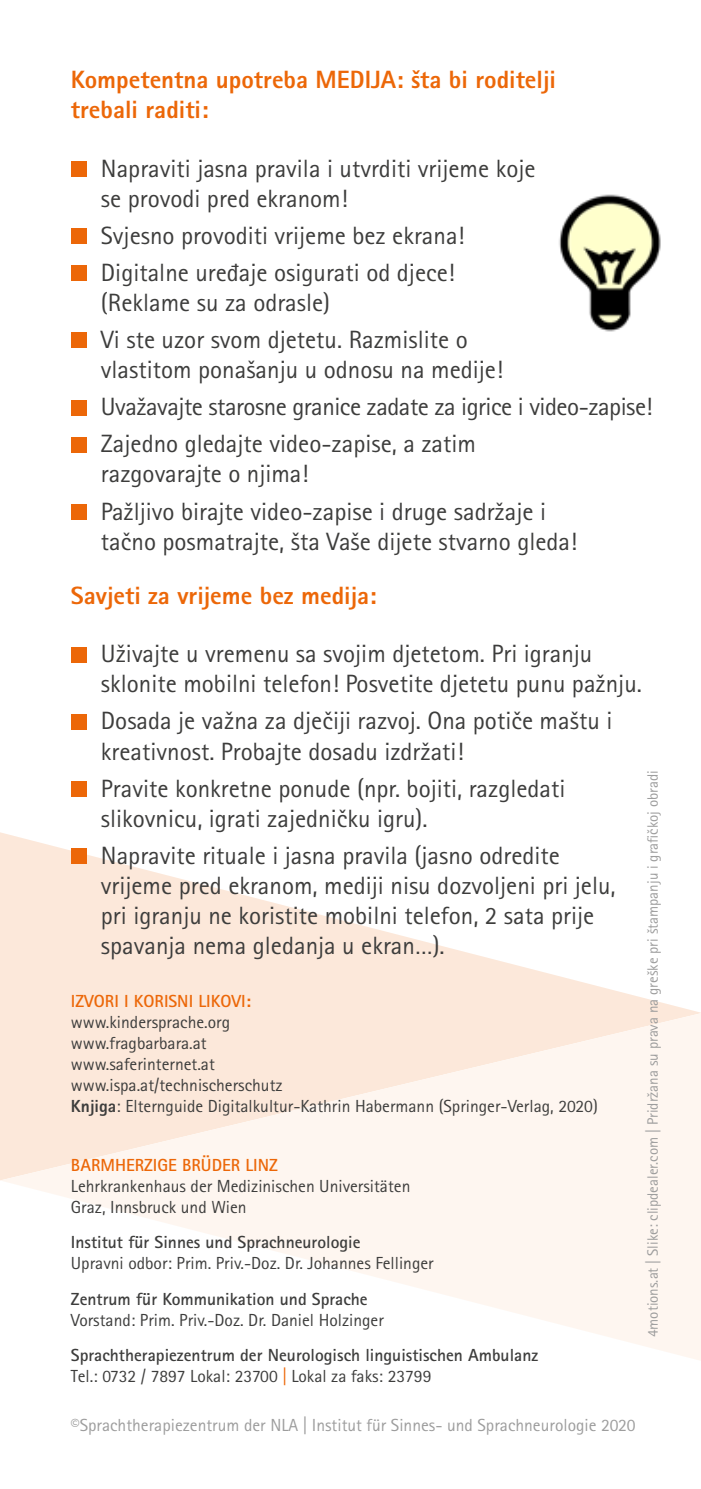
<style>
.page{position:relative;width:701px;height:1489px;background:#fff}
.page>*{position:absolute;margin:0;border:0;box-sizing:border-box;transform-origin:0 0}
.t1{font:25px/30px "Rotis Sans Serif Pro";color:#3d3d3c}
.t2{font:800 25px/30px "Rotis Sans Serif Pro";color:#ec6708}
.t3{font:17.5px/21px "Rotis Sans Serif Pro";color:#3d3d3c}
.t4{font:700 17.5px/21px "Rotis Sans Serif Pro";color:#3d3d3c}
.t5{font:17.5px "Rotis Sans Serif Pro";color:#9d9d9d}
.t6{font:700 17.5px "Rotis Sans Serif Pro";color:#ec6708}
.t7{font:15px "Rotis Sans Serif Pro";color:#9d9d9d}
.s1{font-weight:800}
.s2{font-weight:400}
.s3{font-weight:400;color:#ec6708}
</style>
<div class="page">
<svg style="left:0;top:832px;width:697px;height:180px"></svg>
<svg style="left:0;top:1012px;width:700px;height:348px;fill:#fef6f0"></svg>
<img style="left:559px;top:194px;width:102px;height:138px">
<div style="left:71px;top:161px;width:15px;height:16px;background:#ec6708"></div>
<div style="left:71px;top:228px;width:15px;height:16px;background:#ec6708"></div>
<div style="left:71px;top:265px;width:15px;height:16px;background:#ec6708"></div>
<div style="left:71px;top:332px;width:15px;height:16px;background:#ec6708"></div>
<div style="left:71px;top:399px;width:15px;height:16px;background:#ec6708"></div>
<div style="left:71px;top:437px;width:15px;height:15px;background:#ec6708"></div>
<div style="left:71px;top:504px;width:15px;height:15px;background:#ec6708"></div>
<div style="left:71px;top:646px;width:15px;height:16px;background:#ec6708"></div>
<div style="left:71px;top:713px;width:15px;height:16px;background:#ec6708"></div>
<div style="left:71px;top:780px;width:15px;height:16px;background:#ec6708"></div>
<div style="left:71px;top:848px;width:15px;height:15px;background:#ec6708"></div>
<p class="t2" style="left:71px;top:65px;width:486px">Kompetentna upotreba MEDIJA: šta bi roditelji trebali raditi:</p>
<p class="t1" style="left:101px;top:154px;width:436px">Napraviti jasna pravila i utvrditi vrijeme koje se provodi pred ekranom!</p>
<p class="t1" style="left:101px;top:217px;width:365px;line-height:37px">Svjesno provoditi vrijeme bez ekrana!<br>Digitalne uređaje osigurati od djece!</p>
<p class="t1" style="left:101px;top:284px;width:368px;line-height:37px">(Reklame su za odrasle)<br>Vi ste uzor svom djetetu. Razmislite o</p>
<p class="t1" style="left:101px;top:351px;width:553px;line-height:37px">vlastitom ponašanju u odnosu na medije!<br>Uvažavajte starosne granice zadate za igrice i video-zapise!<br>Zajedno gledajte video-zapise, a zatim</p>
<p class="t1" style="left:101px;top:455px;width:446px;line-height:37px">razgovarajte o njima!<br>Pažljivo birajte video-zapise i druge sadržaje i</p>
<p class="t1" style="left:101px;top:526px;width:477px">tačno posmatrajte, šta Vaše dijete stvarno gleda!</p>
<p class="t2" style="left:71px;top:580px;width:307px">Savjeti za vrijeme bez medija:</p>
<p class="t1" style="left:101px;top:639px;width:542px">Uživajte u vremenu sa svojim djetetom. Pri igranju sklonite mobilni telefon! Posvetite djetetu punu pažnju.</p>
<p class="t1" style="left:101px;top:706px;width:512px">Dosada je važna za dječiji razvoj. Ona potiče maštu i kreativnost. Probajte dosadu izdržati!</p>
<p class="t1" style="left:101px;top:773px;width:466px">Pravite konkretne ponude (npr. bojiti, razgledati slikovnicu, igrati zajedničku igru).</p>
<p class="t1" style="left:101px;top:840px;width:516px">Napravite rituale i jasna pravila (jasno odredite vrijeme pred ekranom, mediji nisu dozvoljeni pri jelu, pri igranju ne koristite mobilni telefon, 2 sata prije spavanja nema gledanja u ekran…).</p>
<p class="t6" style="left:71px;top:990px;width:181px">IZVORI I KORISNI LIKOVI:</p>
<p class="t3" style="left:71px;top:1011px;width:528px">www.kindersprache.org<br>www.fragbarbara.at<br>www.saferinternet.at<br>www.ispa.at/technischerschutz<br><span class="s1">Knjiga</span>: Elternguide Digitalkultur-Kathrin Habermann (Springer-Verlag, 2020)</p>
<p class="t6" style="left:71px;top:1153px;width:208px">BARMHERZIGE BRÜDER LINZ</p>
<p class="t3" style="left:71px;top:1175px;width:341px">Lehrkrankenhaus der Medizinischen Universitäten<br>Graz, Innsbruck und Wien</p>
<p class="t4" style="left:71px;top:1231px;width:291px">Institut für Sinnes und Sprachneurologie</p>
<p class="t3" style="left:71px;top:1252px;width:364px">Upravni odbor: Prim. Priv.-Doz. Dr. Johannes Fellinger</p>
<p class="t4" style="left:71px;top:1287px;width:298px">Zentrum für Kommunikation und Sprache</p>
<p class="t3" style="left:71px;top:1309px;width:314px">Vorstand: Prim. Priv.-Doz. Dr. Daniel Holzinger</p>
<p class="t4" style="left:71px;top:1343px;width:468px">Sprachtherapiezentrum der Neurologisch linguistischen Ambulanz<br><span class="s2">Tel.: 0732 / 7897 Lokal: 23700</span> <span class="s3">|</span> <span class="s2">Lokal za faks: 23799</span></p>
<p class="t7" style="left:643px;top:1336px;width:568px;rotate:-90deg">4motions.at | Slike: clipdealer.com | Pridržana su prava na greške pri štampanju i grafičkoj obradi</p>
<p class="t5" style="left:71px;top:1414px;width:566px">©Sprachtherapiezentrum der NLA | Institut für Sinnes- und Sprachneurologie 2020</p>
</div>
